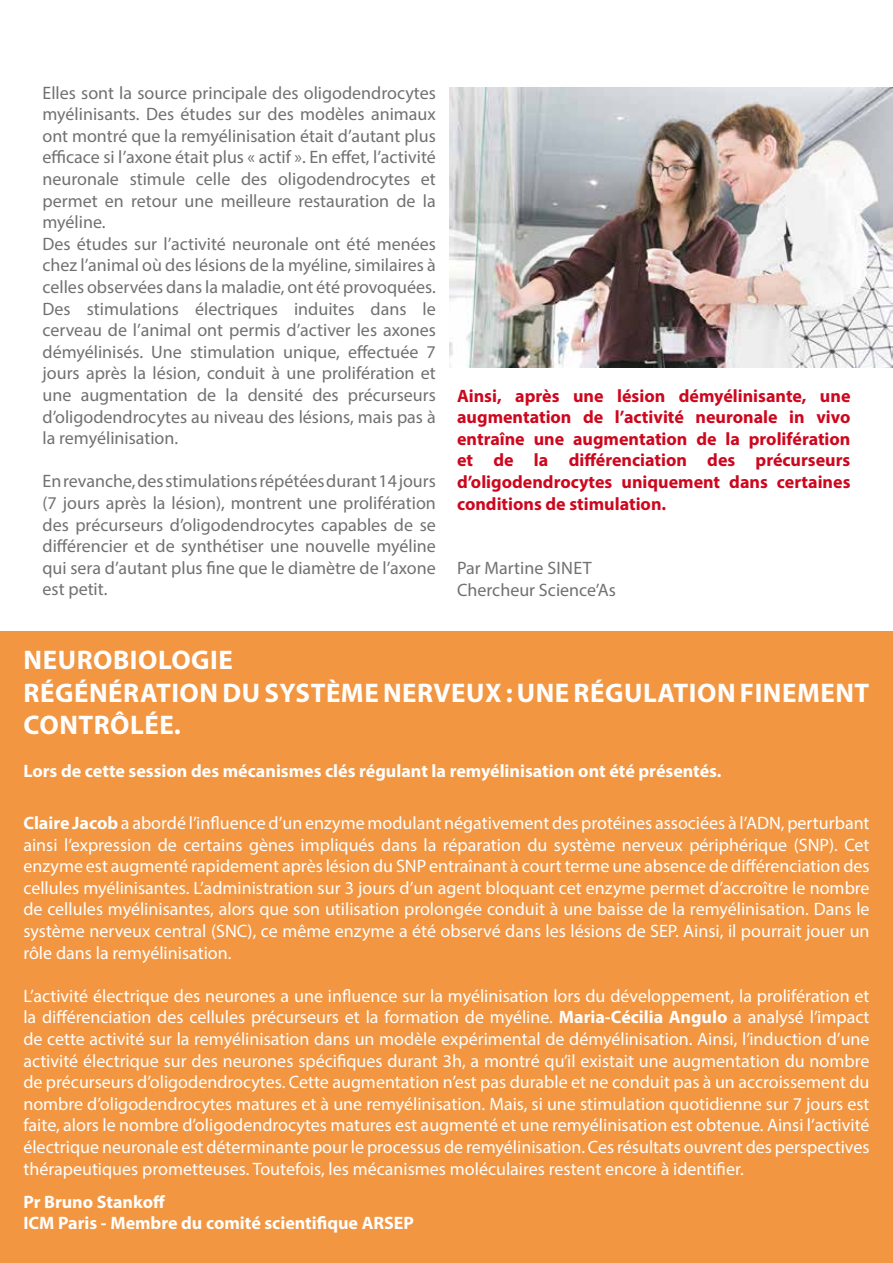
<style>
.page{position:relative;width:893px;height:1263px;background:#fff}
.page>*{position:absolute;margin:0;border:0;box-sizing:border-box;transform-origin:0 0}
.t1{font:700 27px/32.4px "Myriad Pro";letter-spacing:.02em;color:#fff}
.t2{font:18px/21.6px "Myriad Pro";color:#fff;text-align:justify}
.t3{font:18px/21.6px "Myriad Pro";color:#707172}
.t4{font:700 18px/21.6px "Myriad Pro";color:#cd071e;text-align:justify}
.t5{font:700 18px/21.6px "Myriad Pro";color:#fff}
.s1{font-weight:700}
</style>
<div class="page">
<img style="left:450px;top:87px;width:443px;height:281px">
<div style="left:0;top:631px;width:893px;height:632px;background:#f29642"></div>
<p class="t3" style="left:43px;top:81px;width:395px">Elles sont la source principale des oligodendrocytes myélinisants. Des études sur des modèles animaux ont montré que la remyélinisation était d’autant plus efficace si l’axone était plus « actif ». En effet, l’activité neuronale stimule celle des oligodendrocytes et permet en retour une meilleure restauration de la myéline.<br>Des études sur l’activité neuronale ont été menées chez l’animal où des lésions de la myéline, similaires à celles observées dans la maladie, ont été provoquées.<br>Des stimulations électriques induites dans le cerveau de l’animal ont permis d’activer les axones démyélinisés. Une stimulation unique, effectuée 7 jours après la lésion, conduit à une prolifération et une augmentation de la densité des précurseurs d’oligodendrocytes au niveau des lésions, mais pas à la remyélinisation.</p>
<p class="t3" style="left:43px;top:470px;width:395px;text-align:justify">En revanche, des stimulations répétées durant 14 jours (7 jours après la lésion), montrent une prolifération des précurseurs d’oligodendrocytes capables de se différencier et de synthétiser une nouvelle myéline qui sera d’autant plus fine que le diamètre de l’axone est petit.</p>
<p class="t4" style="left:457px;top:384px;width:395px">Ainsi, après une lésion démyélinisante, une augmentation de l’activité neuronale in vivo entraîne une augmentation de la prolifération et de la différenciation des précurseurs d’oligodendrocytes uniquement dans certaines conditions de stimulation.</p>
<p class="t3" style="left:457px;top:557px;width:160px">Par Martine Sinet<br>Chercheur Science’As</p>
<h1 class="t1" style="left:24px;top:643px;width:847px">neurobiologie<br>Régénération du système nerveux : une régulation finement contrôlée.</h1>
<p class="t5" style="left:23px;top:760px;width:700px">Lors de cette session des mécanismes clés régulant la remyélinisation ont été présentés.</p>
<p class="t2" style="left:23px;top:812px;width:735px"><span class="s1">Claire Jacob</span> a abordé l’influence d’un enzyme modulant négativement des protéines associées à l’ADN</p>
<p class="t2" style="left:23px;top:812px;width:848px;text-indent:757px">, perturbant ainsi l’expression de certains gènes impliqués dans la réparation du système nerveux périphérique (SNP). Cet enzyme est augmenté rapidement après lésion du SNP entraînant à court terme une absence de différenciation des cellules myélinisantes. L’administration sur 3 jours d’un agent bloquant cet enzyme permet d’accroître le nombre de cellules myélinisantes, alors que son utilisation prolongée conduit à une baisse de la remyélinisation. Dans le système nerveux central (SNC), ce même enzyme a été observé dans les lésions de SEP. Ainsi, il pourrait jouer un rôle dans la remyélinisation.</p>
<p class="t2" style="left:23px;top:984px;width:848px">L’activité électrique des neurones a une influence sur la myélinisation lors du développement, la prolifération et la différenciation des cellules précurseurs et la formation de myéline. <span class="s1">Maria-Cécilia Angulo</span> a analysé l’impact de cette activité sur la remyélinisation dans un modèle expérimental de démyélinisation. Ainsi, l’induction d’une activité électrique sur des neurones spécifiques durant 3h, a montré qu’il existait une augmentation du nombre de précurseurs d’oligodendrocytes. Cette augmentation n’est pas durable et ne conduit pas à un accroissement du nombre d’oligodendrocytes matures et à une remyélinisation. Mais, si une stimulation quotidienne sur 7 jours est faite, alors le nombre d’oligodendrocytes matures est augmenté et une remyélinisation est obtenue. Ainsi l’activité électrique neuronale est déterminante pour le processus de remyélinisation. Ces résultats ouvrent des perspectives thérapeutiques prometteuses. Toutefois, les mécanismes moléculaires restent encore à identifier.</p>
<p class="t5" style="left:23px;top:1190px;width:350px">Pr Bruno Stankoff<br>ICM Paris - Membre du comité scientifique ARSEP</p>
</div>
